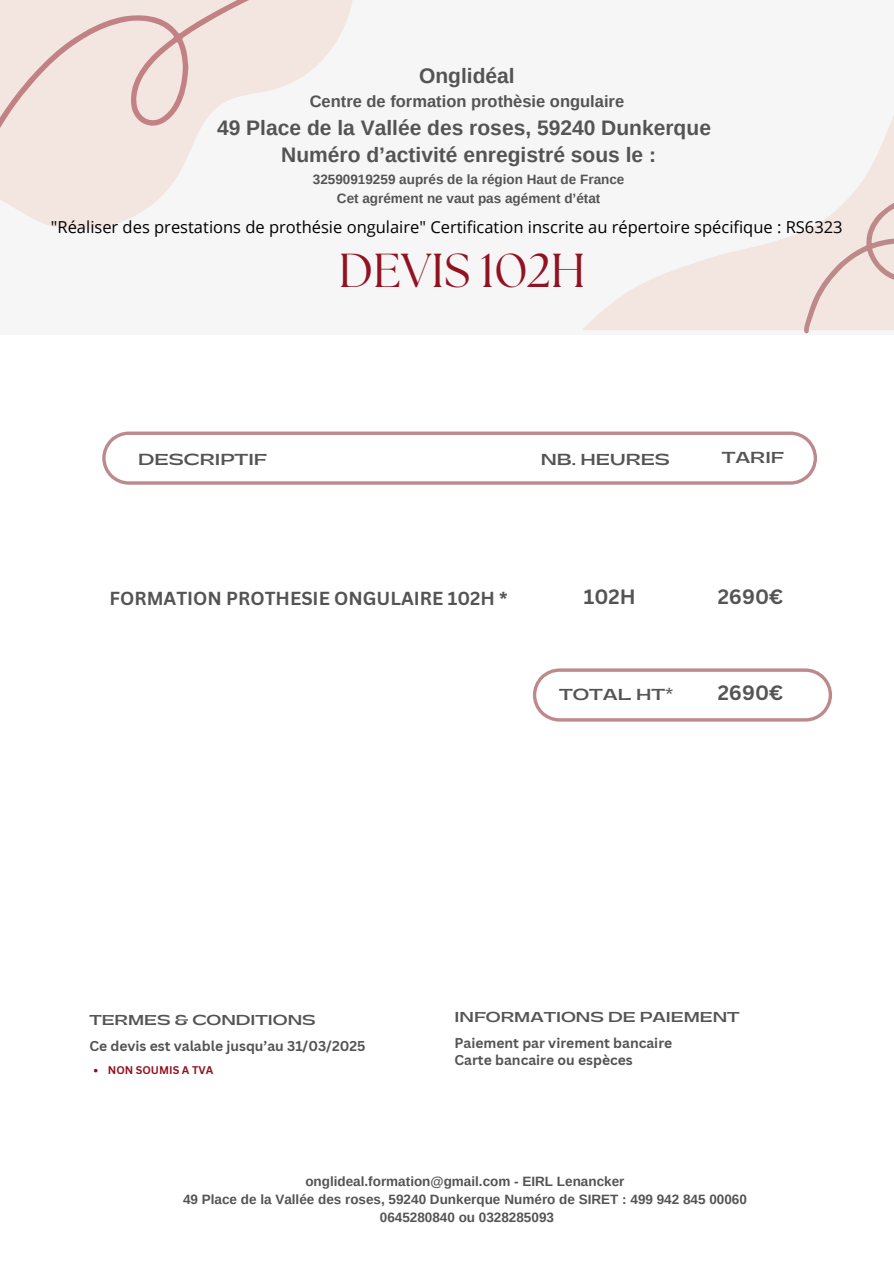
<style>
.page{position:relative;width:894px;height:1264px;background:#fff}
.page>*{position:absolute;margin:0;border:0;box-sizing:border-box;transform-origin:0 0}
.t1{font:47.55px "The Seasons";color:#911221}
.t2{font:700 21px "Arimo";color:#545454}
.t3{font:700 20.25px "Canva Sans";color:#545454}
.t4{font:700 18.3px "Canva Sans";color:#545454}
.t5{font:16.5px "Open Sans";color:#000}
.t6{font:700 16.5px "Arimo";color:#545454}
.t7{font:700 15px "Gatwick";color:#545454}
.t8{font:700 13.8px "Canva Sans";color:#545454}
.t9{font:700 13.5px "Arimo";color:#545454}
.t10{font:700 13.5px "Gatwick";color:#545454}
.t11{font:700 10.8px "Canva Sans";color:#911221}
</style>
<div class="page">
<div style="left:0;top:0;width:893px;height:335px;background:#f6f6f6"></div>
<svg style="left:583px;top:119px;width:310px;height:211px"></svg>
<svg style="left:31px;top:0;width:322px;height:230px"></svg>
<svg style="left:0;top:0;width:314px;height:217px;fill:#f3e6e1"></svg>
<svg style="left:775px;top:168px;width:118px;height:166px"></svg>
<svg style="left:102px;top:431px;width:714px;height:53px"></svg>
<svg style="left:532px;top:668px;width:299px;height:53px"></svg>
<p class="t2" style="left:419px;top:64px;width:97px">Onglidéal</p>
<p class="t6" style="left:309px;top:92px;width:316px">Centre de formation prothèsie ongulaire</p>
<p class="t2" style="left:217px;top:116px;width:495px">49 Place de la Vallée des roses, 59240 Dunkerque</p>
<p class="t2" style="left:281px;top:143px;width:376px">Numéro d’activité enregistré sous le :</p>
<p class="t9" style="left:313px;top:172px;width:313px">32590919259 auprés de la région Haut de France</p>
<p class="t9" style="left:337px;top:191px;width:265px">Cet agrément ne vaut pas agément d’état</p>
<p class="t5" style="left:51px;top:215px;width:793px">"Réaliser des prestations de prothésie ongulaire" Certification inscrite au répertoire spécifique : RS6323</p>
<p class="t1" style="left:338px;top:249px;width:248px">DEVIS 102H</p>
<p class="t7" style="left:138px;top:452px;width:130px">DESCRIPTIF</p>
<p class="t7" style="left:540px;top:452px;width:131px">NB. HEURES</p>
<h3 class="t7" style="left:721px;top:450px;width:64px">TARIF</h3>
<p class="t4" style="left:109px;top:585px;width:400px">FORMATION PROTHESIE ONGULAIRE 102H *</p>
<p class="t3" style="left:583px;top:582px;width:53px">102H</p>
<p class="t3" style="left:717px;top:582px;width:67px">2690€</p>
<h5 class="t7" style="left:559px;top:686px;width:116px">TOTAL HT*</h5>
<h4 class="t3" style="left:717px;top:678px;width:67px">2690€</h4>
<h5 class="t10" style="left:89px;top:1012px;width:228px">TERMES &amp; CONDITIONS</h5>
<h5 class="t10" style="left:454px;top:1010px;width:286px">INFORMATIONS DE PAIEMENT</h5>
<p class="t8" style="left:89px;top:1036px;width:278px">Ce devis est valable jusqu’au 31/03/2025</p>
<h2 class="t11" style="left:108px;top:1062px;width:107px">NON SOUMIS A TVA</h2>
<h6 class="t8" style="left:454px;top:1033px;width:219px">Paiement par virement bancaire</h6>
<h1 class="t8" style="left:454px;top:1050px;width:180px">Carte bancaire ou espèces</h1>
<h2 class="t9" style="left:305px;top:1174px;width:320px">onglideal.formation@gmail.com - EIRL Lenancker</h2>
<h5 class="t9" style="left:183px;top:1192px;width:565px">49 Place de la Vallée des roses, 59240 Dunkerque Numéro de SIRET : 499 942 845 00060</h5>
<h3 class="t9" style="left:380px;top:1210px;width:176px">0645280840 ou 0328285093</h3>
</div>
